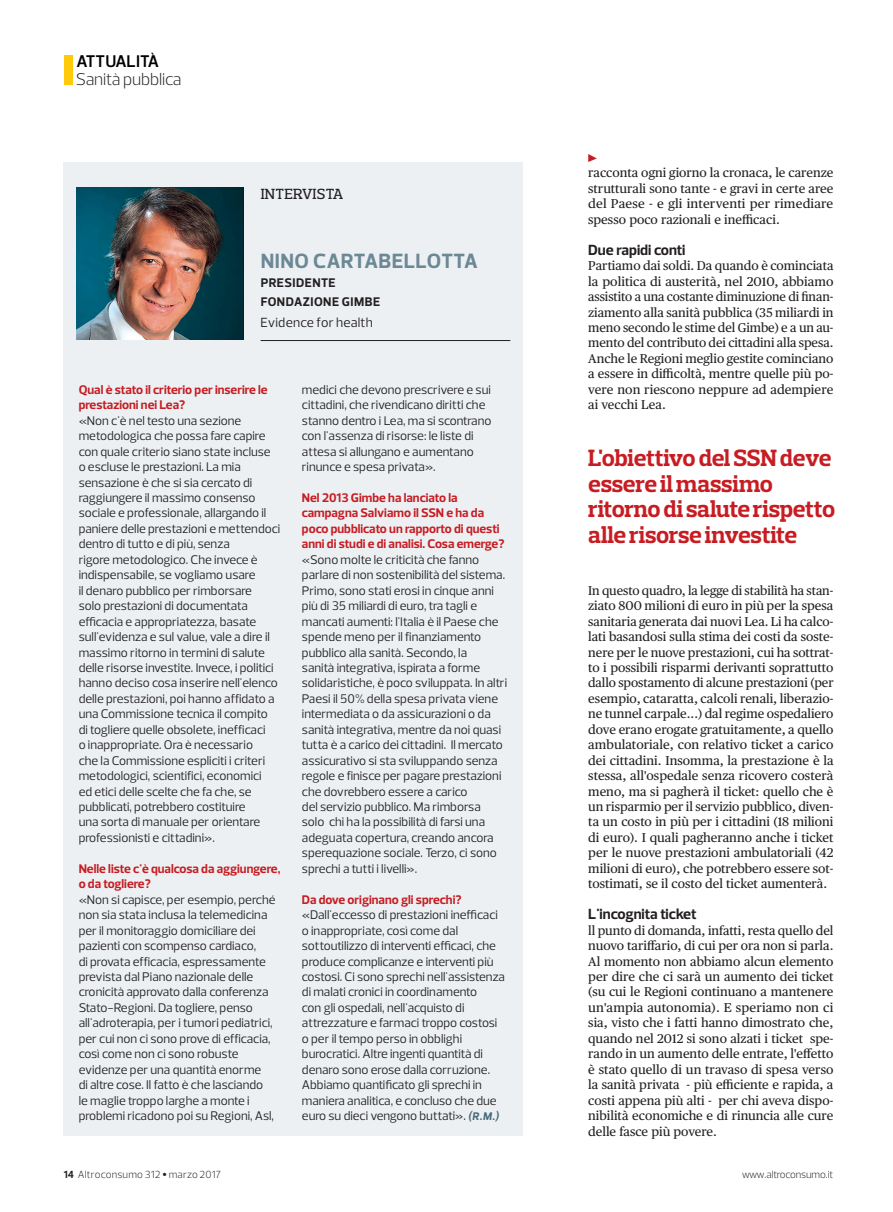
<style>
.page{position:relative;width:893px;height:1212px;background:#fff}
.page>*{position:absolute;margin:0;border:0;box-sizing:border-box;transform-origin:0 0}
.PULL_QUOTE{font:700 24px/25.5px "Prelo Slab";letter-spacing:-.015em;color:#c61c22}
._3_6_Interview_Name{font:700 21px "Prelo";letter-spacing:.02em;color:#6c8895}
._1_8_1_Running_Head{font:300 17.25px "Prelo";letter-spacing:-.01em;color:#231f20}
._1_8_Running_Head_In{font:600 17.25px "Prelo";letter-spacing:-.005em;color:#000}
._1_3_Body_Copy{font:700 15px "Prelo";color:#231f20}
._3_6_Interview_Headi{font:500 15px "Prelo Slab";letter-spacing:.015em;color:#231f20}
._3_6_Interview_Job_I{font:13.5px "Prelo";letter-spacing:.015em;color:#231f20}
._3_6_Interview_Answe{font:12.75px/15.5px "Prelo";color:#231f20}
._1_3_Body_Copy-2{font:12.75px/15.5px "Publico Text";color:#231f20;text-align:justify}
._3_6_Interview_Answe-2{font:700 12.75px/15.5px "Prelo";color:#c61c22}
._3_6_Interview_Quest{font:700 12.75px/15.5px "Prelo";color:#c61c22}
._3_6_Interview_Job_T{font:700 12.75px "Prelo";letter-spacing:.035em;color:#231f20}
.Numero_della_pagin{font:300 10.5px "Prelo";letter-spacing:.015em;color:#231f20}
.sito_piè_della_pag{font:300 10.5px "Prelo";letter-spacing:-.01em;color:#231f20}
.s1{font-weight:700;color:#c61c22}
.s2{font-weight:700;font-style:italic;font-size:11.25px;color:#466878}
.s3{font-weight:700}
.s4{font-family:"Publico Text";font-weight:400}
</style>
<div class="page">
<div style="left:64px;top:55px;width:8px;height:30px;background:#feca0a"></div>
<div style="left:64px;top:162px;width:459px;height:973px;background:#ecf0f3"></div>
<hr style="left:261px;top:340px;width:249px;height:1px;background:#231f20">
<img style="left:77px;top:188px;width:167px;height:151px">
<svg style="left:588px;top:154px;width:9px;height:8px"></svg>
<p class="_1_8_Running_Head_In" style="left:76px;top:51px;width:84px">ATTUALITÀ</p>
<p class="_1_8_1_Running_Head" style="left:76px;top:69px;width:107px">Sanità pubblica</p>
<p class="_3_6_Interview_Headi" style="left:261px;top:185px;width:84px">INTERVISTA</p>
<p class="_3_6_Interview_Name" style="left:261px;top:248px;width:219px">NINO CARTABELLOTTA</p>
<p class="_3_6_Interview_Job_T" style="left:261px;top:275px;width:77px">PRESIDENTE</p>
<p class="_3_6_Interview_Job_T" style="left:261px;top:294px;width:121px">FONDAZIONE GIMBE</p>
<p class="_3_6_Interview_Job_I" style="left:261px;top:315px;width:114px">Evidence for health</p>
<p class="_3_6_Interview_Quest" style="left:79px;top:382px;width:190px">Qual è stato il criterio per inserire le prestazioni nei Lea?</p>
<p class="_3_6_Interview_Answe" style="left:79px;top:413px;width:203px">«Non c'è nel testo una sezione metodologica che possa fare capire con quale criterio siano state incluse o escluse le prestazioni. La mia sensazione è che si sia cercato di raggiungere il massimo consenso sociale e professionale, allargando il paniere delle prestazioni e mettendoci dentro di tutto e di più, senza<br>rigore metodologico. Che invece è indispensabile, se vogliamo usare<br>il denaro pubblico per rimborsare<br>solo prestazioni di documentata efficacia e appropriatezza, basate sull'evidenza e sul value, vale a dire il massimo ritorno in termini di salute delle risorse investite. Invece, i politici hanno deciso cosa inserire nell'elenco delle prestazioni, poi hanno affidato a una Commissione tecnica il compito<br>di togliere quelle obsolete, inefficaci<br>o inappropriate. Ora è necessario<br>che la Commissione espliciti i criteri metodologici, scientifici, economici<br>ed etici delle scelte che fa che, se pubblicati, potrebbero costituire<br>una sorta di manuale per orientare professionisti e cittadini».</p>
<p class="_3_6_Interview_Answe-2" style="left:79px;top:861px;width:203px">Nelle liste c'è qualcosa da aggiungere,</p>
<p class="_3_6_Interview_Answe-2" style="left:79px;top:876px;width:74px">o da togliere?</p>
<p class="_3_6_Interview_Answe" style="left:79px;top:892px;width:198px">«Non si capisce, per esempio, perché non sia stata inclusa la telemedicina per il monitoraggio domiciliare dei pazienti con scompenso cardiaco,<br>di provata efficacia, espressamente prevista dal Piano nazionale delle cronicità approvato dalla conferenza Stato-Regioni. Da togliere, penso all'adroterapia, per i tumori pediatrici, per cui non ci sono prove di efficacia, così come non ci sono robuste evidenze per una quantità enorme<br>di altre cose. Il fatto è che lasciando le maglie troppo larghe a monte i problemi ricadono poi su Regioni, Asl,</p>
<p class="_3_6_Interview_Answe" style="left:302px;top:382px;width:191px">medici che devono prescrivere e sui cittadini, che rivendicano diritti che stanno dentro i Lea, ma si scontrano con l'assenza di risorse: le liste di attesa si allungano e aumentano rinunce e spesa privata».</p>
<p class="_3_6_Interview_Answe-2" style="left:302px;top:490px;width:204px">Nel 2013 Gimbe ha lanciato la campagna Salviamo il SSN e ha da poco pubblicato un rapporto di questi anni di studi e di analisi. Cosa emerge?</p>
<p class="_3_6_Interview_Answe" style="left:302px;top:552px;width:207px">«Sono molte le criticità che fanno parlare di non sostenibilità del sistema.<br>Primo, sono stati erosi in cinque anni più di 35 miliardi di euro, tra tagli e mancati aumenti: l'Italia è il Paese che spende meno per il finanziamento pubblico alla sanità. Secondo, la<br>sanità integrativa, ispirata a forme solidaristiche, è poco sviluppata. In altri Paesi il 50% della spesa privata viene intermediata o da assicurazioni o da sanità integrativa, mentre da noi quasi tutta è a carico dei cittadini. Il mercato assicurativo si sta sviluppando senza regole e finisce per pagare prestazioni che dovrebbero essere a carico<br>del servizio pubblico. Ma rimborsa<br>solo chi ha la possibilità di farsi una adeguata copertura, creando ancora sperequazione sociale. Terzo, ci sono sprechi a tutti i livelli».</p>
<p class="_3_6_Interview_Answe" style="left:302px;top:892px;width:205px"><span class="s1">Da dove originano gli sprechi? </span>«Dall'eccesso di prestazioni inefficaci o inappropriate, così come dal sottoutilizzo di interventi efficaci, che produce complicanze e interventi più costosi. Ci sono sprechi nell'assistenza di malati cronici in coordinamento<br>con gli ospedali, nell'acquisto di attrezzature e farmaci troppo costosi o per il tempo perso in obblighi burocratici. Altre ingenti quantità di denaro sono erose dalla corruzione.<br>Abbiamo quantificato gli sprechi in maniera analitica, e concluso che due euro su dieci vengono buttati». <span class="s2">(R.M.)</span></p>
<p class="_1_3_Body_Copy-2" style="left:588px;top:165px;width:247px">racconta ogni giorno la cronaca, le carenze strutturali sono tante - e gravi in certe aree del Paese - e gli interventi per rimediare spesso poco razionali e inefficaci.</p>
<p class="_1_3_Body_Copy" style="left:588px;top:240px;width:99px">Due rapidi conti</p>
<p class="_1_3_Body_Copy-2" style="left:588px;top:258px;width:247px">Partiamo dai soldi. Da quando è cominciata la politica di austerità, nel 2010, abbiamo assistito a una costante diminuzione di finan&shy;ziamento alla sanità pubblica (35 miliardi in meno secondo le stime del Gimbe) e a un au&shy;mento del contributo dei cittadini alla spesa.<br>Anche le Regioni meglio gestite cominciano a essere in difficoltà, mentre quelle più po&shy;vere non riescono neppure ad adempiere ai vecchi Lea.</p>
<p class="PULL_QUOTE" style="left:588px;top:445px;width:249px">L'obiettivo del SSN deve essere il massimo ritorno di salute rispetto alle risorse investite</p>
<p class="_1_3_Body_Copy-2" style="left:588px;top:582px;width:247px">In questo quadro, la legge di stabilità ha stan&shy;ziato 800 milioni di euro in più per la spesa sanitaria generata dai nuovi Lea. Li ha calco&shy;lati basandosi sulla stima dei costi da soste&shy;nere per le nuove prestazioni, cui ha sottrat&shy;to i possibili risparmi derivanti soprattutto dallo spostamento di alcune prestazioni (per esempio, cataratta, calcoli renali, liberazio&shy;ne tunnel carpale...) dal regime ospedaliero dove erano erogate gratuitamente, a quello ambulatoriale, con relativo ticket a carico dei cittadini. Insomma, la prestazione è la stessa, all'ospedale senza ricovero costerà meno, ma si pagherà il ticket: quello che è un risparmio per il servizio pubblico, diven&shy;ta un costo in più per i cittadini (18 milioni di euro). I quali pagheranno anche i ticket per le nuove prestazioni ambulatoriali (42 milioni di euro), che potrebbero essere sot&shy;tostimati, se il costo del ticket aumenterà.</p>
<p class="_1_3_Body_Copy" style="left:588px;top:905px;width:110px">L'incognita ticket</p>
<p class="_1_3_Body_Copy-2" style="left:588px;top:922px;width:247px">ll punto di domanda, infatti, resta quello del nuovo tariffario, di cui per ora non si parla.<br>Al momento non abbiamo alcun elemento per dire che ci sarà un aumento dei ticket (su cui le Regioni continuano a mantenere un'ampia autonomia). E speriamo non ci sia, visto che i fatti hanno dimostrato che, quando nel 2012 si sono alzati i ticket spe&shy;rando in un aumento delle entrate, l'effetto è stato quello di un travaso di spesa verso la sanità privata - più efficiente e rapida, a costi appena più alti - per chi aveva dispo&shy;nibilità economiche e di rinuncia alle cure delle fasce più povere.</p>
<p class="Numero_della_pagin" style="left:64px;top:1168px;width:159px"><span class="s3">14</span> Altroconsumo 312 <span class="s4">•</span> marzo 2017</p>
<p class="sito_piè_della_pag" style="left:742px;top:1168px;width:93px">www.altroconsumo.it</p>
</div>
